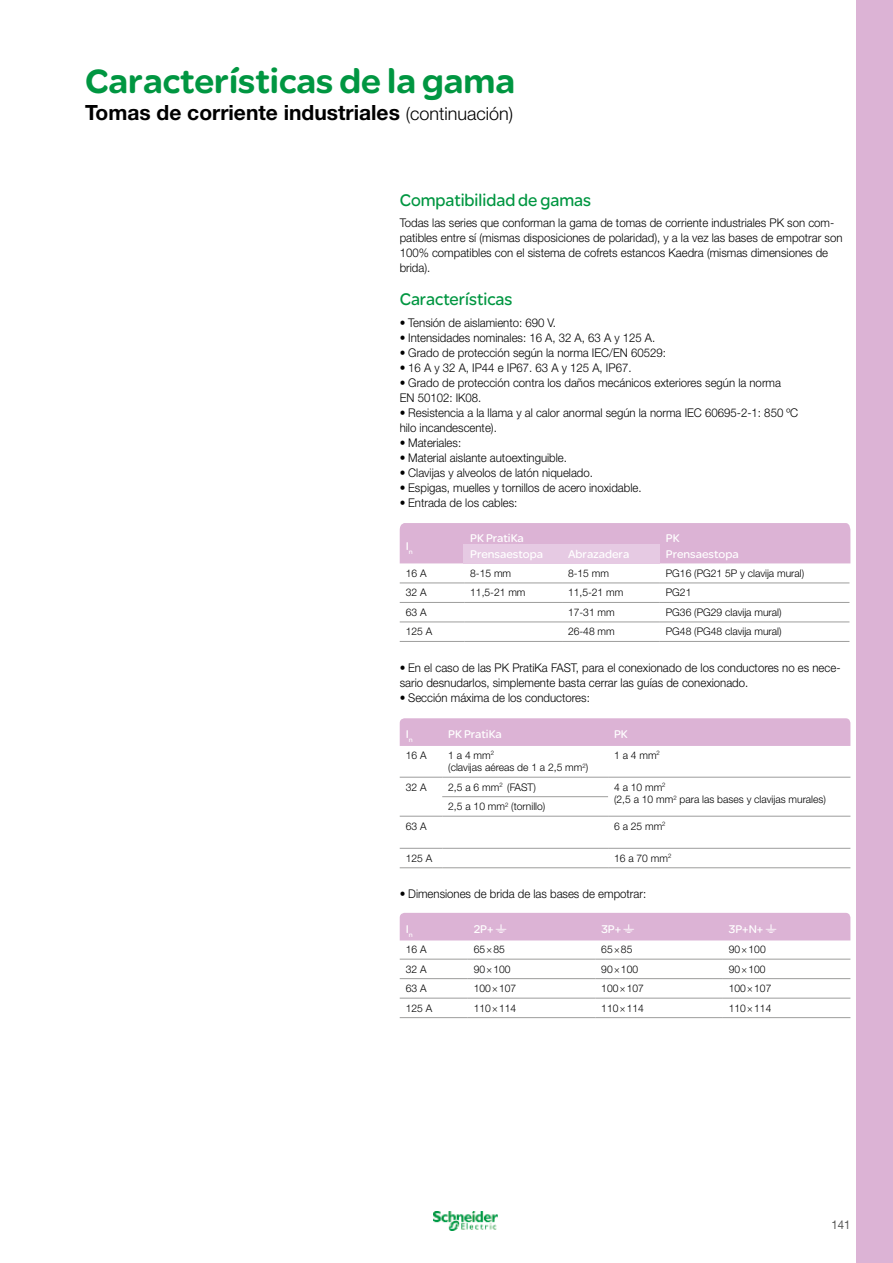
<style>
.page{position:relative;width:893px;height:1263px;background:#fff}
.page>*{position:absolute;margin:0;border:0;box-sizing:border-box;transform-origin:0 0}
.t1{font:900 36px "SE Optimist";color:#009641}
.t2{font:700 21px "Helvetica Neue LT Std";color:#000}
.t3{font:18px "SE Optimist";color:#009641;scale:.95 1}
.t4{font:300 12px/15px "Helvetica Neue LT Std";color:#000;scale:.95 1}
.t5{font:12px/16.5px "SE Optimist";color:#fff}
.t6{font:12px "Helvetica Neue LT Std";color:#575756;scale:.95 1}
.t7{font:300 10.5px/12.6px "Helvetica Neue LT Std";color:#000}
.s1{font-weight:300;font-size:18px}
.s2{font-family:"Helvetica LT Std"}
.s3{font-family:"Graph Schneider"}
</style>
<div class="page">
<img style="left:434px;top:1212px;width:63px;height:19px">
<div style="left:400px;top:523px;width:450px;height:40px;background:#dcb3d5"></div>
<div style="left:464px;top:544px;width:196px;height:19px;background:#e6cae3"></div>
<hr style="left:400px;top:583px;width:64px;height:1px;background:#9d9d9c">
<hr style="left:464px;top:583px;width:98px;height:1px;background:#9d9d9c">
<hr style="left:562px;top:583px;width:98px;height:1px;background:#9d9d9c">
<hr style="left:660px;top:583px;width:189px;height:1px;background:#9d9d9c">
<hr style="left:400px;top:602px;width:64px;height:1px;background:#9d9d9c">
<hr style="left:464px;top:602px;width:98px;height:1px;background:#9d9d9c">
<hr style="left:562px;top:602px;width:98px;height:1px;background:#9d9d9c">
<hr style="left:660px;top:602px;width:189px;height:1px;background:#9d9d9c">
<hr style="left:400px;top:622px;width:64px;height:1px;background:#9d9d9c">
<hr style="left:464px;top:622px;width:98px;height:1px;background:#9d9d9c">
<hr style="left:562px;top:622px;width:98px;height:1px;background:#9d9d9c">
<hr style="left:660px;top:622px;width:189px;height:1px;background:#9d9d9c">
<hr style="left:400px;top:641px;width:64px;height:1px;background:#9d9d9c">
<hr style="left:464px;top:641px;width:98px;height:1px;background:#9d9d9c">
<hr style="left:562px;top:641px;width:98px;height:1px;background:#9d9d9c">
<hr style="left:660px;top:641px;width:189px;height:1px;background:#9d9d9c">
<div style="left:400px;top:718px;width:450px;height:28px;background:#dcb3d5"></div>
<hr style="left:400px;top:777px;width:42px;height:1px;background:#9d9d9c">
<hr style="left:442px;top:777px;width:166px;height:1px;background:#9d9d9c">
<hr style="left:608px;top:777px;width:242px;height:1px;background:#9d9d9c">
<hr style="left:442px;top:796px;width:166px;height:1px;background:#9d9d9c">
<hr style="left:400px;top:816px;width:42px;height:1px;background:#9d9d9c">
<hr style="left:442px;top:816px;width:166px;height:1px;background:#9d9d9c">
<hr style="left:608px;top:816px;width:242px;height:1px;background:#9d9d9c">
<hr style="left:400px;top:848px;width:42px;height:1px;background:#9d9d9c">
<hr style="left:442px;top:848px;width:166px;height:1px;background:#9d9d9c">
<hr style="left:608px;top:848px;width:242px;height:1px;background:#9d9d9c">
<hr style="left:400px;top:867px;width:42px;height:1px;background:#9d9d9c">
<hr style="left:442px;top:867px;width:166px;height:1px;background:#9d9d9c">
<hr style="left:608px;top:867px;width:242px;height:1px;background:#9d9d9c">
<div style="left:400px;top:913px;width:450px;height:27px;background:#dcb3d5"></div>
<hr style="left:400px;top:959px;width:68px;height:1px;background:#9d9d9c">
<hr style="left:468px;top:959px;width:127px;height:1px;background:#9d9d9c">
<hr style="left:595px;top:959px;width:128px;height:1px;background:#9d9d9c">
<hr style="left:723px;top:959px;width:127px;height:1px;background:#9d9d9c">
<hr style="left:400px;top:978px;width:68px;height:1px;background:#9d9d9c">
<hr style="left:468px;top:978px;width:127px;height:1px;background:#9d9d9c">
<hr style="left:595px;top:978px;width:128px;height:1px;background:#9d9d9c">
<hr style="left:723px;top:978px;width:127px;height:1px;background:#9d9d9c">
<hr style="left:400px;top:998px;width:68px;height:1px;background:#9d9d9c">
<hr style="left:468px;top:998px;width:127px;height:1px;background:#9d9d9c">
<hr style="left:595px;top:998px;width:128px;height:1px;background:#9d9d9c">
<hr style="left:723px;top:998px;width:127px;height:1px;background:#9d9d9c">
<hr style="left:400px;top:1017px;width:68px;height:1px;background:#9d9d9c">
<hr style="left:468px;top:1017px;width:127px;height:1px;background:#9d9d9c">
<hr style="left:595px;top:1017px;width:128px;height:1px;background:#9d9d9c">
<hr style="left:723px;top:1017px;width:127px;height:1px;background:#9d9d9c">
<div style="left:857px;top:0;width:36px;height:1263px;background:#dcb3d5"></div>
<h1 class="t1" style="left:85px;top:55px;width:432px">Características de la gama</h1>
<h2 class="t2" style="left:85px;top:99px;width:430px">Tomas de corriente industriales <span class="s1">(continuación)</span></h2>
<h3 class="t3" style="left:400px;top:187px;width:203px">Compatibilidad de gamas</h3>
<p class="t4" style="left:400px;top:215px;width:468px">Todas las series que conforman la gama de tomas de corriente industriales PK son com&shy;patibles entre sí (mismas disposiciones de polaridad), y a la vez las bases de empotrar son 100% compatibles con el sistema de cofrets estancos Kaedra (mismas dimensiones de brida).</p>
<h3 class="t3" style="left:400px;top:287px;width:120px">Características</h3>
<p class="t4" style="left:400px;top:314px;width:166px">• Tensión de aislamiento: 690 V.</p>
<p class="t4" style="left:400px;top:329px;width:271px">• Intensidades nominales: 16 A, 32 A, 63 A y 125 A.</p>
<p class="t4" style="left:400px;top:344px;width:282px">• Grado de protección según la norma IEC/EN 60529:</p>
<p class="t4" style="left:400px;top:359px;width:245px"><span class="s2">•</span> 16 A y 32 A, IP44 e IP67. 63 A y 125 A, IP67.</p>
<p class="t4" style="left:400px;top:374px;width:403px">• Grado de protección contra los daños mecánicos exteriores según la norma<br>EN 50102: IK08.</p>
<p class="t4" style="left:400px;top:404px;width:421px">• Resistencia a la llama y al calor anormal según la norma IEC 60695-2-1: 850 ºC hilo incandescente).</p>
<p class="t4" style="left:400px;top:434px;width:66px">• Materiales:</p>
<p class="t4" style="left:400px;top:449px;width:178px"><span class="s2">•</span> Material aislante autoextinguible.</p>
<p class="t4" style="left:400px;top:464px;width:205px"><span class="s2">•</span> Clavijas y alveolos de latón niquelado.</p>
<p class="t4" style="left:400px;top:479px;width:256px"><span class="s2">•</span> Espigas, muelles y tornillos de acero inoxidable.</p>
<p class="t4" style="left:400px;top:494px;width:125px">• Entrada de los cables:</p>
<p class="t5" style="left:406px;top:537px;width:9px">I<sub>n</sub></p>
<p class="t5" style="left:470px;top:529px;width:74px">PK PratiKa<br>Prensaestopa</p>
<p class="t5" style="left:666px;top:529px;width:74px">PK<br>Prensaestopa</p>
<p class="t5" style="left:568px;top:545px;width:63px">Abrazadera</p>
<p class="t7" style="left:406px;top:567px;width:22px">16 A</p>
<p class="t7" style="left:470px;top:567px;width:42px">8-15 mm</p>
<p class="t7" style="left:568px;top:567px;width:42px">8-15 mm</p>
<p class="t7" style="left:666px;top:567px;width:140px">PG16 (PG21 5P y clavija mural)</p>
<p class="t7" style="left:406px;top:586px;width:22px">32 A</p>
<p class="t7" style="left:470px;top:586px;width:57px">11,5-21 mm</p>
<p class="t7" style="left:568px;top:586px;width:57px">11,5-21 mm</p>
<p class="t7" style="left:666px;top:586px;width:27px">PG21</p>
<p class="t7" style="left:406px;top:606px;width:22px">63 A</p>
<p class="t7" style="left:568px;top:606px;width:48px">17-31 mm</p>
<p class="t7" style="left:666px;top:606px;width:117px">PG36 (PG29 clavija mural)</p>
<p class="t7" style="left:406px;top:625px;width:28px">125 A</p>
<p class="t7" style="left:568px;top:625px;width:48px">26-48 mm</p>
<p class="t7" style="left:666px;top:625px;width:117px">PG48 (PG48 clavija mural)</p>
<p class="t4" style="left:400px;top:659px;width:466px">• En el caso de las PK PratiKa FAST, para el conexionado de los conductores no es nece&shy;sario desnudarlos, simplemente basta cerrar las guías de conexionado.</p>
<p class="t4" style="left:400px;top:689px;width:202px">• Sección máxima de los conductores:</p>
<p class="t5" style="left:406px;top:726px;width:9px">I<sub>n</sub></p>
<p class="t5" style="left:448px;top:726px;width:55px">PK PratiKa</p>
<p class="t5" style="left:614px;top:726px;width:15px">PK</p>
<p class="t7" style="left:406px;top:748px;width:22px">16 A</p>
<p class="t7" style="left:448px;top:748px;width:142px">1 a 4 mm<sup>2<br></sup>(clavijas aéreas de 1 a 2,5 mm<sup>2</sup>)</p>
<p class="t7" style="left:614px;top:748px;width:47px">1 a 4 mm<sup>2</sup></p>
<p class="t7" style="left:406px;top:780px;width:22px">32 A</p>
<p class="t7" style="left:448px;top:780px;width:89px">2,5 a 6 mm<sup>2</sup> (FAST)</p>
<p class="t7" style="left:614px;top:780px;width:213px">4 a 10 mm<sup>2<br></sup>(2,5 a 10 mm<sup>2</sup> para las bases y clavijas murales)</p>
<p class="t7" style="left:448px;top:800px;width:99px">2,5 a 10 mm<sup>2</sup> (tornillo)</p>
<p class="t7" style="left:406px;top:819px;width:22px">63 A</p>
<p class="t7" style="left:614px;top:819px;width:53px">6 a 25 mm<sup>2</sup></p>
<p class="t7" style="left:406px;top:851px;width:28px">125 A</p>
<p class="t7" style="left:614px;top:851px;width:59px">16 a 70 mm<sup>2</sup></p>
<p class="t4" style="left:400px;top:886px;width:261px">• Dimensiones de brida de las bases de empotrar:</p>
<p class="t5" style="left:406px;top:920px;width:9px">I<sub>n</sub></p>
<p class="t5" style="left:474px;top:920px;width:35px">2P+ <span class="s3">t</span></p>
<p class="t5" style="left:601px;top:920px;width:35px">3P+ <span class="s3">t</span></p>
<p class="t5" style="left:729px;top:920px;width:49px">3P+N+ <span class="s3">t</span></p>
<p class="t7" style="left:406px;top:943px;width:22px">16 A</p>
<p class="t7" style="left:474px;top:943px;width:33px">65 85</p>
<p class="t7" style="left:601px;top:943px;width:33px">65 85</p>
<p class="t7" style="left:729px;top:943px;width:38px">90 100</p>
<p class="t7" style="left:406px;top:962px;width:22px">32 A</p>
<p class="t7" style="left:474px;top:962px;width:38px">90 100</p>
<p class="t7" style="left:601px;top:962px;width:38px">90 100</p>
<p class="t7" style="left:729px;top:962px;width:38px">90 100</p>
<p class="t7" style="left:406px;top:982px;width:22px">63 A</p>
<p class="t7" style="left:474px;top:982px;width:44px">100 107</p>
<p class="t7" style="left:601px;top:982px;width:44px">100 107</p>
<p class="t7" style="left:729px;top:982px;width:44px">100 107</p>
<p class="t7" style="left:406px;top:1001px;width:28px">125 A</p>
<p class="t7" style="left:474px;top:1001px;width:44px">110 114</p>
<p class="t7" style="left:601px;top:1001px;width:44px">110 114</p>
<p class="t7" style="left:729px;top:1001px;width:44px">110 114</p>
<p class="t6" style="left:831px;top:1217px;width:22px">141</p>
</div>
